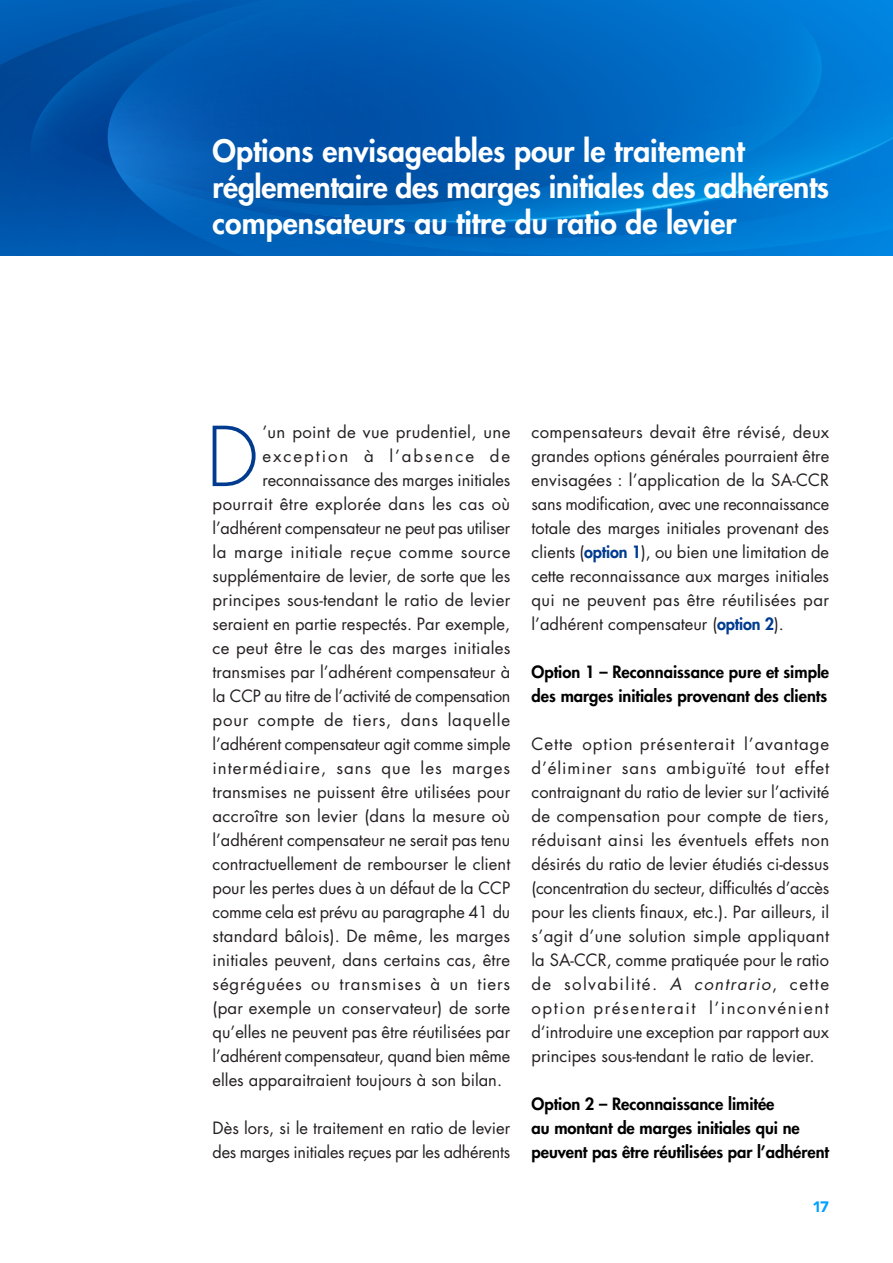
<style>
.page{position:relative;width:893px;height:1263px;background:#fff}
.page>*{position:absolute;margin:0;border:0;box-sizing:border-box;transform-origin:0 0}
.t1{font:300 80.1px "Futura Std";color:#003b8f}
.t2{font:800 30px/36px "Futura Std";color:#fff}
.t3{font:16.5px/24px "Futura Std";color:#231f20;text-align:justify}
.t4{font:800 16.5px/24px "Futura Std";color:#000}
.t5{font:16.5px "Futura Std";letter-spacing:.045em;color:#231f20}
.t6{font:16.5px "Futura Std";letter-spacing:.025em;color:#231f20}
.t7{font:16.5px "Futura Std";letter-spacing:.03em;color:#231f20}
.t8{font:16.5px "Futura Std";letter-spacing:.055em;color:#231f20}
.t9{font:16.5px "Futura Std";letter-spacing:.02em;color:#231f20}
.t10{font:16.5px "Futura Std";letter-spacing:.115em;color:#231f20}
.t11{font:900 15px "Avenir LT Std";color:#00a0ff}
.s1{font-weight:800;color:#003b8f}
.s2{font-style:italic}
</style>
<div class="page">
<svg style="left:0;top:238px;width:893px;height:17px;background:#0073cc"></svg>
<svg style="left:0;top:10px;width:30px;height:228px;background:#004da1"></svg>
<svg style="left:108px;top:238px;width:501px;height:17px;background:#0065bc"></svg>
<svg style="left:30px;top:0;width:863px;height:238px;background:#0063ba"></svg>
<h2 class="t2" style="left:213px;top:133px;width:618px">Options envisageables pour le traitement réglementaire des marges initiales des adhérents compensateurs au titre du ratio de levier</h2>
<h1 class="t1" style="left:206px;top:408px;width:54px">D</h1>
<p class="t9" style="left:262px;top:421px;width:250px">’un point de vue prudentiel, une</p>
<p class="t10" style="left:262px;top:445px;width:249px">exception à l’absence de</p>
<p class="t3" style="left:262px;top:468px;width:249px">reconnaissance des marges initiales</p>
<p class="t6" style="left:213px;top:493px;width:299px">pourrait être explorée dans les cas où</p>
<p class="t3" style="left:213px;top:516px;width:299px">l’adhérent compensateur ne peut pas utiliser</p>
<p class="t7" style="left:213px;top:541px;width:299px">la marge initiale reçue comme source</p>
<p class="t3" style="left:213px;top:564px;width:299px">supplémentaire de levier, de sorte que les</p>
<p class="t3" style="left:213px;top:588px;width:299px">principes sous‑tendant le ratio de levier</p>
<p class="t3" style="left:213px;top:612px;width:299px">seraient en partie respectés. Par exemple,</p>
<p class="t3" style="left:213px;top:636px;width:299px">ce peut être le cas des marges initiales</p>
<p class="t3" style="left:213px;top:660px;width:299px">transmises par l’adhérent compensateur à</p>
<p class="t3" style="left:213px;top:684px;width:299px">la CCP au titre de l’activité de compensation</p>
<p class="t5" style="left:213px;top:709px;width:299px">pour compte de tiers, dans laquelle</p>
<p class="t3" style="left:213px;top:732px;width:299px">l’adhérent compensateur agit comme simple</p>
<p class="t8" style="left:213px;top:757px;width:299px">intermédiaire, sans que les marges</p>
<p class="t3" style="left:213px;top:780px;width:299px">transmises ne puissent être utilisées pour</p>
<p class="t3" style="left:213px;top:804px;width:299px">accroître son levier (dans la mesure où</p>
<p class="t3" style="left:213px;top:828px;width:299px">l’adhérent compensateur ne serait pas tenu</p>
<p class="t3" style="left:213px;top:852px;width:299px">contractuellement de rembourser le client</p>
<p class="t3" style="left:213px;top:876px;width:299px">pour les pertes dues à un défaut de la CCP</p>
<p class="t3" style="left:213px;top:900px;width:299px">comme cela est prévu au paragraphe 41 du</p>
<p class="t3" style="left:213px;top:924px;width:299px">standard bâlois). De même, les marges</p>
<p class="t3" style="left:213px;top:948px;width:299px">initiales peuvent, dans certains cas, être</p>
<p class="t5" style="left:213px;top:973px;width:299px">ségréguées ou transmises à un tiers</p>
<p class="t3" style="left:213px;top:996px;width:299px">(par exemple un conservateur) de sorte</p>
<p class="t3" style="left:213px;top:1020px;width:299px">qu’elles ne peuvent pas être réutilisées par</p>
<p class="t3" style="left:213px;top:1044px;width:299px">l’adhérent compensateur, quand bien même</p>
<p class="t3" style="left:213px;top:1068px;width:291px">elles apparaitraient toujours à son bilan.</p>
<p class="t3" style="left:213px;top:1116px;width:299px">Dès lors, si le traitement en ratio de levier des marges initiales reçues par les adhérents</p>
<p class="t3" style="left:531px;top:420px;width:299px">compensateurs devait être révisé, deux grandes options générales pourraient être envisagées : l’application de la SA‑CCR sans modification, avec une reconnaissance totale des marges initiales provenant des clients (<span class="s1">option 1</span>), ou bien une limitation de cette reconnaissance aux marges initiales qui ne peuvent pas être réutilisées par l’adhérent compensateur (<span class="s1">option 2</span>).</p>
<p class="t4" style="left:532px;top:660px;width:299px">Option 1 – Reconnaissance pure et simple des marges initiales provenant des clients</p>
<p class="t3" style="left:531px;top:732px;width:299px">Cette option présenterait l’avantage d’éliminer sans ambiguïté tout effet contraignant du ratio de levier sur l’activité de compensation pour compte de tiers, réduisant ainsi les éventuels effets non désirés du ratio de levier étudiés ci‑dessus (concentration du secteur, difficultés d’accès pour les clients finaux, etc.). Par ailleurs, il s’agit d’une solution simple appliquant la SA‑CCR, comme pratiquée pour le ratio de solvabilité. <span class="s2">A contrario</span>, cette option présenterait l’inconvénient d‘introduire une exception par rapport aux principes sous‑tendant le ratio de levier.</p>
<p class="t4" style="left:531px;top:1092px;width:299px">Option 2 – Reconnaissance limitée<br>au montant de marges initiales qui ne peuvent pas être réutilisées par l’adhérent</p>
<p class="t11" style="left:812px;top:1198px;width:18px">17</p>
</div>
